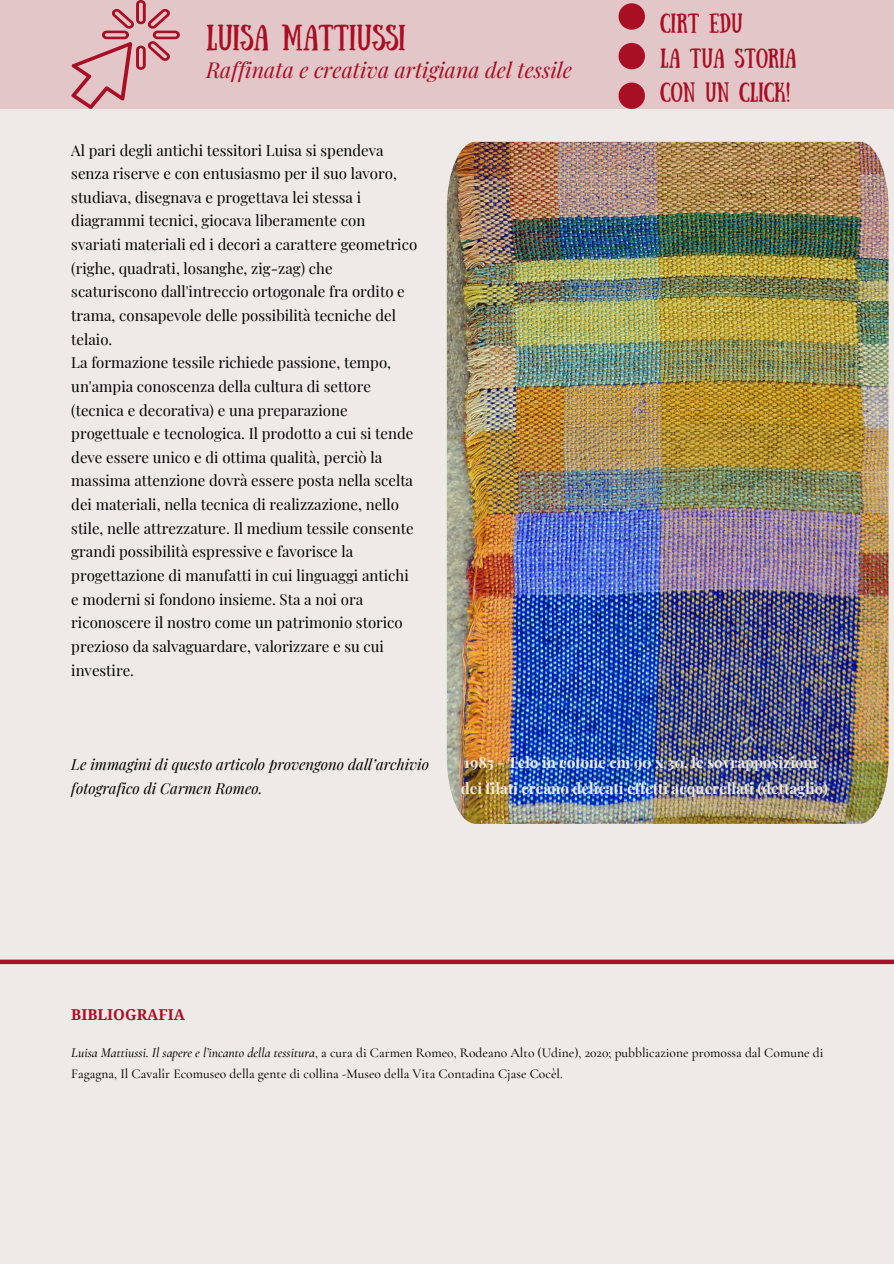
<style>
.page{position:relative;width:894px;height:1264px;background:#fff}
.page>*{position:absolute;margin:0;border:0;box-sizing:border-box;transform-origin:0 0}
.t1{font:25.8px "Sunday";color:#a80e24}
.t2{font:italic 21.45px "Playfair Display";color:#a80e24}
.t3{font:19.35px/34.2px "Sunday";color:#a80e24}
.t4{font:15px "Playfair Display";color:#000}
.t5{font:700 15px/25.8px "Playfair Display";color:#efeae7}
.t6{font:italic 15px/23.7px "Playfair Display";color:#000}
.t7{font:700 15px "Droid Serif";color:#a80e24}
.t8{font:500 13.5px/21.3px "Cormorant Garamond";color:#000}
.s1{font-style:italic}
</style>
<div class="page">
<div style="left:0;top:0;width:893px;height:1263px;background:#efeae7"></div>
<div style="left:0;top:0;width:893px;height:109px;background:#e3c7c8"></div>
<svg style="left:618px;top:3px;width:26px;height:106px"></svg>
<div style="left:0;top:959px;width:893px;height:5px;background:#a80e24"></div>
<svg style="left:72px;top:0;width:107px;height:109px"></svg>
<img style="left:446px;top:142px;width:442px;height:681px">
<p class="t1" style="left:206px;top:20px;width:201px">LUISA MATTIUSSI</p>
<p class="t2" style="left:206px;top:54px;width:367px">Raffinata e creativa artigiana del tessile</p>
<p class="t4" style="left:71px;top:139px;width:314px">Al pari degli antichi tessitori Luisa si spendeva</p>
<p class="t4" style="left:71px;top:163px;width:327px">senza riserve e con entusiasmo per il suo lavoro,</p>
<h1 class="t4" style="left:71px;top:187px;width:291px">studiava, disegnava e progettava lei stessa i</h1>
<h2 class="t4" style="left:71px;top:210px;width:295px">diagrammi tecnici, giocava liberamente con</h2>
<h2 class="t4" style="left:71px;top:234px;width:347px">svariati materiali ed i decori a carattere geometrico</h2>
<p class="t4" style="left:71px;top:257px;width:263px">(righe, quadrati, losanghe, zig-zag) che</p>
<p class="t4" style="left:71px;top:281px;width:335px">scaturiscono dall'intreccio ortogonale fra ordito e</p>
<p class="t4" style="left:71px;top:305px;width:326px">trama, consapevole delle possibilità tecniche del</p>
<p class="t4" style="left:71px;top:328px;width:43px">telaio.</p>
<p class="t4" style="left:71px;top:352px;width:321px">La formazione tessile richiede passione, tempo,</p>
<p class="t4" style="left:71px;top:376px;width:301px">un'ampia conoscenza della cultura di settore</p>
<p class="t4" style="left:71px;top:399px;width:278px">(tecnica e decorativa) e una preparazione</p>
<p class="t4" style="left:71px;top:423px;width:343px">progettuale e tecnologica. Il prodotto a cui si tende</p>
<p class="t4" style="left:71px;top:446px;width:312px">deve essere unico e di ottima qualità, perciò la</p>
<p class="t4" style="left:71px;top:470px;width:343px">massima attenzione dovrà essere posta nella scelta</p>
<p class="t4" style="left:71px;top:494px;width:329px">dei materiali, nella tecnica di realizzazione, nello</p>
<p class="t4" style="left:71px;top:517px;width:344px">stile, nelle attrezzature. Il medium tessile consente</p>
<p class="t4" style="left:71px;top:541px;width:283px">grandi possibilità espressive e favorisce la</p>
<p class="t4" style="left:71px;top:565px;width:339px">progettazione di manufatti in cui linguaggi antichi</p>
<p class="t4" style="left:71px;top:588px;width:293px">e moderni si fondono insieme. Sta a noi ora</p>
<p class="t4" style="left:71px;top:612px;width:333px">riconoscere il nostro come un patrimonio storico</p>
<p class="t4" style="left:71px;top:635px;width:314px">prezioso da salvaguardare, valorizzare e su cui</p>
<p class="t4" style="left:71px;top:659px;width:64px">investire.</p>
<p class="t3" style="left:660px;top:4px;width:138px">CIRT EDU<br>LA TUA STORIA<br>CON UN CLICK!</p>
<p class="t6" style="left:71px;top:752px;width:359px">Le immagini di questo articolo provengono dall’archivio fotografico di Carmen Romeo.</p>
<h3 class="t5" style="left:460px;top:749px;width:368px">1985 - Telo in cotone cm 90 x 30, le sovrapposizioni dei filati creano delicati effetti acquerellati (dettaglio)</h3>
<p class="t7" style="left:71px;top:1006px;width:115px">BIBLIOGRAFIA</p>
<p class="t8" style="left:71px;top:1041px;width:753px"><span class="s1">Luisa Mattiussi. Il sapere e l’incanto della tessitura</span>, a cura di Carmen Romeo, Rodeano Alto (Udine), 2020; pubblicazione promossa dal Comune di<br>Fagagna, Il Cavalîr Ecomuseo della gente di collina -Museo della Vita Contadina Cjase Cocèl.</p>
</div>
